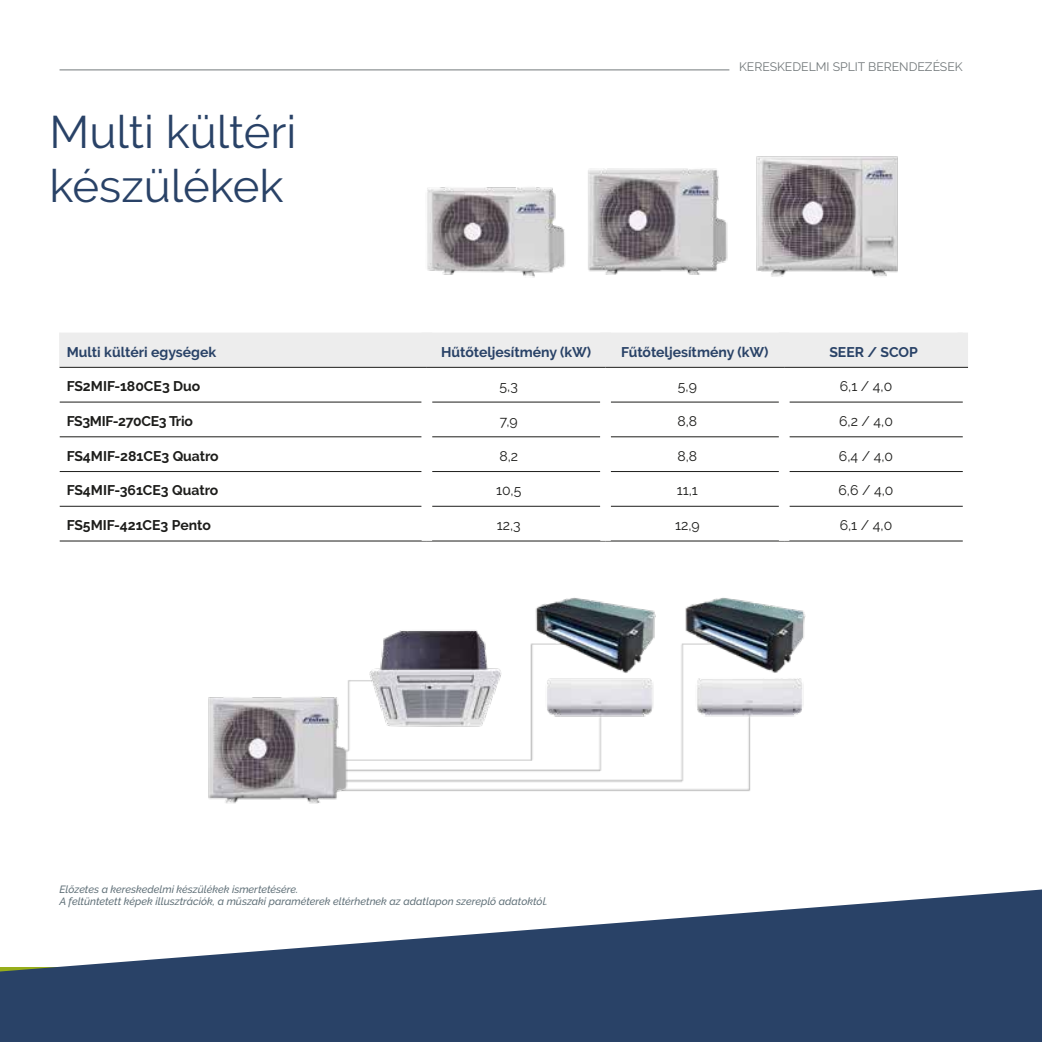
<style>
.page{position:relative;width:1042px;height:1042px;background:#fff}
.page>*{position:absolute;margin:0;border:0;box-sizing:border-box;transform-origin:0 0}
.t1{font:45.5px/54.6px "Raleway";color:#294267}
.t2{font:700 14px "Raleway";color:#1d1d1b}
.t3{font:700 14px "Raleway";color:#294267}
.t4{font:14px "Raleway";color:#1d1d1b}
.t5{font:700 14px "Raleway";letter-spacing:-.02em;color:#1d1d1b}
.t6{font:12.25px "Raleway";color:#72787a}
.t7{font:italic 500 10.5px/12.6px "Raleway";color:#617179}
</style>
<div class="page">
<hr style="left:60px;top:69px;width:669px;height:1px;background:#72787a">
<svg style="left:0;top:889px;width:1042px;height:153px;fill:#294267"></svg>
<img style="left:364px;top:597px;width:442px;height:194px">
<div style="left:60px;top:333px;width:897px;height:34px;background:#ededed"></div>
<hr style="left:60px;top:402px;width:362px;height:1px;background:#1d1d1b">
<hr style="left:432px;top:402px;width:168px;height:1px;background:#1d1d1b">
<hr style="left:611px;top:402px;width:168px;height:1px;background:#1d1d1b">
<hr style="left:789px;top:402px;width:174px;height:1px;background:#1d1d1b">
<hr style="left:60px;top:436px;width:362px;height:1px;background:#1d1d1b">
<hr style="left:432px;top:436px;width:168px;height:1px;background:#1d1d1b">
<hr style="left:611px;top:436px;width:168px;height:1px;background:#1d1d1b">
<hr style="left:789px;top:436px;width:174px;height:1px;background:#1d1d1b">
<hr style="left:60px;top:471px;width:362px;height:1px;background:#1d1d1b">
<hr style="left:432px;top:471px;width:168px;height:1px;background:#1d1d1b">
<hr style="left:611px;top:471px;width:168px;height:1px;background:#1d1d1b">
<hr style="left:789px;top:471px;width:174px;height:1px;background:#1d1d1b">
<hr style="left:60px;top:506px;width:362px;height:1px;background:#1d1d1b">
<hr style="left:432px;top:506px;width:168px;height:1px;background:#1d1d1b">
<hr style="left:611px;top:506px;width:168px;height:1px;background:#1d1d1b">
<hr style="left:789px;top:506px;width:174px;height:1px;background:#1d1d1b">
<hr style="left:60px;top:541px;width:367px;height:1px;background:#1d1d1b">
<hr style="left:427px;top:541px;width:178px;height:1px;background:#1d1d1b">
<hr style="left:605px;top:541px;width:179px;height:1px;background:#1d1d1b">
<hr style="left:784px;top:541px;width:179px;height:1px;background:#1d1d1b">
<hr style="left:59px;top:333px;width:1px;height:34px;background:#ededed">
<div style="left:422px;top:333px;width:10px;height:34px;background:#ededed"></div>
<div style="left:600px;top:333px;width:11px;height:34px;background:#ededed"></div>
<div style="left:779px;top:333px;width:10px;height:34px;background:#ededed"></div>
<div style="left:957px;top:333px;width:11px;height:34px;background:#ededed"></div>
<hr style="left:60px;top:367px;width:367px;height:1px;background:#1d1d1b">
<hr style="left:427px;top:367px;width:178px;height:1px;background:#1d1d1b">
<hr style="left:605px;top:367px;width:179px;height:1px;background:#1d1d1b">
<hr style="left:784px;top:367px;width:184px;height:1px;background:#1d1d1b">
<img style="left:562px;top:69px;width:401px;height:277px">
<img style="left:427px;top:165px;width:148px;height:138px">
<img style="left:208px;top:680px;width:156px;height:124px">
<h1 class="t1" style="left:50px;top:104px;width:248px">Multi kültéri készülékek</h1>
<p class="t6" style="left:739px;top:60px;width:225px">KERESKEDELMI SPLIT BERENDEZÉSEK</p>
<h2 class="t3" style="left:67px;top:344px;width:151px">Multi kültéri egységek</h2>
<h2 class="t3" style="left:441px;top:344px;width:152px">Hűtőteljesítmény (kW)</h2>
<h2 class="t3" style="left:621px;top:344px;width:149px">Fűtőteljesítmény (kW)</h2>
<h2 class="t3" style="left:829px;top:344px;width:90px">SEER / SCOP</h2>
<h2 class="t2" style="left:67px;top:378px;width:135px">FS2MIF-180CE3 Duo</h2>
<h2 class="t4" style="left:500px;top:378px;width:20px">5,3</h2>
<h2 class="t4" style="left:678px;top:378px;width:20px">5,9</h2>
<h2 class="t4" style="left:840px;top:378px;width:54px">6,1 / 4,0</h2>
<h2 class="t5" style="left:67px;top:413px;width:128px">FS3MIF-270CE3 Trio</h2>
<h2 class="t4" style="left:500px;top:413px;width:19px">7,9</h2>
<h2 class="t4" style="left:677px;top:413px;width:21px">8,8</h2>
<h2 class="t4" style="left:839px;top:413px;width:55px">6,2 / 4,0</h2>
<h2 class="t2" style="left:67px;top:448px;width:154px">FS4MIF-281CE3 Quatro</h2>
<h2 class="t4" style="left:499px;top:448px;width:20px">8,2</h2>
<h2 class="t4" style="left:677px;top:448px;width:21px">8,8</h2>
<h2 class="t4" style="left:839px;top:448px;width:56px">6,4 / 4,0</h2>
<h2 class="t2" style="left:67px;top:482px;width:153px">FS4MIF-361CE3 Quatro</h2>
<h2 class="t4" style="left:496px;top:482px;width:27px">10,5</h2>
<h2 class="t4" style="left:677px;top:482px;width:23px">11,1</h2>
<h2 class="t4" style="left:838px;top:482px;width:56px">6,6 / 4,0</h2>
<h2 class="t2" style="left:67px;top:517px;width:146px">FS5MIF-421CE3 Pento</h2>
<h2 class="t4" style="left:497px;top:517px;width:25px">12,3</h2>
<h2 class="t4" style="left:675px;top:517px;width:26px">12,9</h2>
<h2 class="t4" style="left:840px;top:517px;width:54px">6,1 / 4,0</h2>
<p class="t7" style="left:60px;top:882px;width:490px">Előzetes a kereskedelmi készülékek ismertetésére.<br>A feltüntetett képek illusztrációk, a műszaki paraméterek eltérhetnek az adatlapon szereplő adatoktól.</p>
</div>
